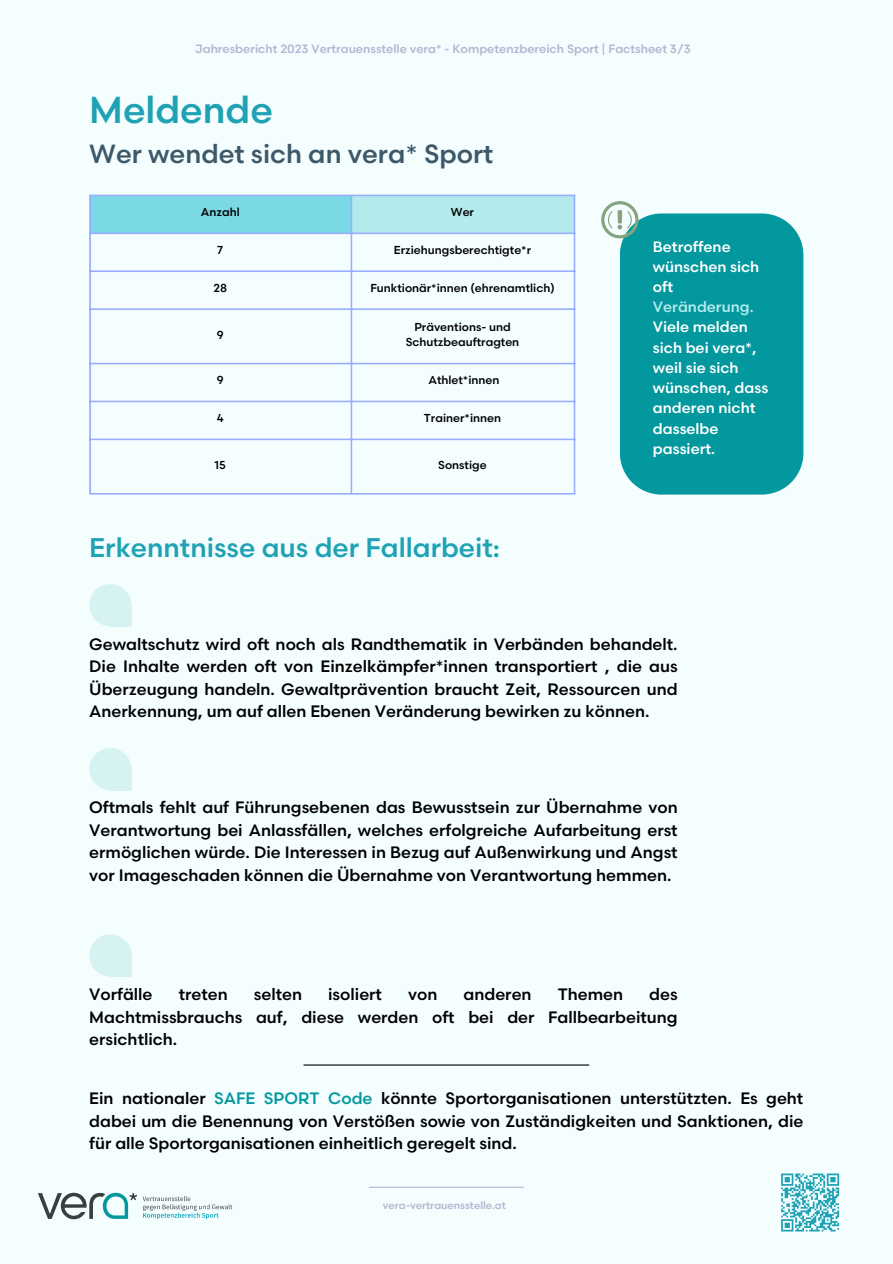
<style>
.page{position:relative;width:893px;height:1264px;background:#fff}
.page>*{position:absolute;margin:0;border:0;box-sizing:border-box;transform-origin:0 0}
.t1{font:500 37.5px "Scandia";color:#1fa2b4}
.t2{font:500 27px "Scandia";color:#1fa2b4}
.t3{font:500 26.25px "Scandia";color:#3d5869}
.t4{font:500 16.5px/22.5px "Scandia";color:#000;text-align:justify}
.t5{font:500 15px/20.2px "Scandia";color:#fff}
.t6{font:500 12px "Scandia";color:#b0b7d0}
.t7{font:500 11.55px/15.8px "Scandia";color:#000;text-align:center}
.t8{font:500 10.5px "Scandia";color:#b0b7d0}
.s1{color:#b3ebed}
.s2{color:#03989e}
</style>
<div class="page">
<div style="left:0;top:0;width:892px;height:1262px;background:#f4feff"></div>
<div style="left:90px;top:195px;width:262px;height:39px;background:#7bd9e6"></div>
<div style="left:351px;top:195px;width:223px;height:39px;background:#b3ebed"></div>
<hr style="left:89px;top:196px;width:2px;height:297px;background:#99acff">
<hr style="left:350px;top:196px;width:2px;height:297px;background:#99acff">
<hr style="left:573px;top:196px;width:2px;height:297px;background:#99acff">
<hr style="left:89px;top:195px;width:486px;height:1px;background:#99acff">
<hr style="left:89px;top:232px;width:486px;height:2px;background:#99acff">
<hr style="left:89px;top:270px;width:486px;height:2px;background:#99acff">
<hr style="left:89px;top:308px;width:486px;height:2px;background:#99acff">
<hr style="left:89px;top:363px;width:486px;height:1px;background:#99acff">
<hr style="left:89px;top:400px;width:486px;height:2px;background:#99acff">
<hr style="left:89px;top:438px;width:486px;height:2px;background:#99acff">
<hr style="left:89px;top:493px;width:486px;height:1px;background:#99acff">
<div style="left:619px;top:213px;width:184px;height:281px;background:#03989e"></div>
<svg style="left:601px;top:201px;width:37px;height:37px"></svg>
<div style="left:89px;top:584px;width:43px;height:42px;background:#d7f2f3;border-radius:50%"></div>
<div style="left:110px;top:605px;width:22px;height:21px;background:#d7f2f3"></div>
<div style="left:89px;top:934px;width:43px;height:42px;background:#d7f2f3;border-radius:50%"></div>
<div style="left:110px;top:955px;width:22px;height:21px;background:#d7f2f3"></div>
<div style="left:89px;top:748px;width:43px;height:42px;background:#d7f2f3;border-radius:50%"></div>
<div style="left:110px;top:769px;width:22px;height:21px;background:#d7f2f3"></div>
<hr style="left:303px;top:1064px;width:286px;height:1px;background:#000">
<svg style="left:781px;top:1173px;width:59px;height:59px"></svg>
<hr style="left:369px;top:1186px;width:154px;height:1px;background:#b0b7d0">
<svg style="left:38px;top:1192px;width:99px;height:27px"></svg>
<svg style="left:143px;top:1196px;width:89px;height:22px"></svg>
<p class="t6" style="left:195px;top:43px;width:497px">Jahresbericht 2023 Vertrauensstelle vera* - Kompetenzbereich Sport | Factsheet 3/3</p>
<p class="t1" style="left:89px;top:89px;width:185px">Meldende</p>
<p class="t3" style="left:89px;top:139px;width:405px">Wer wendet sich an vera* Sport</p>
<p class="t7" style="left:201px;top:205px;width:40px">Anzahl</p>
<p class="t7" style="left:451px;top:205px;width:25px">Wer</p>
<p class="t7" style="left:217px;top:243px;width:7px">7</p>
<p class="t7" style="left:394px;top:243px;width:139px">Erziehungsberechtigte*r</p>
<p class="t7" style="left:213px;top:281px;width:15px">28</p>
<p class="t7" style="left:370px;top:281px;width:186px">Funktionär*innen (ehrenamtlich)</p>
<p class="t7" style="left:217px;top:327px;width:8px">9</p>
<p class="t7" style="left:405px;top:319px;width:115px">Präventions- und<br>Schutzbeauftragten</p>
<p class="t7" style="left:217px;top:373px;width:8px">9</p>
<p class="t7" style="left:428px;top:373px;width:73px">Athlet*innen</p>
<p class="t7" style="left:217px;top:411px;width:8px">4</p>
<p class="t7" style="left:424px;top:411px;width:79px">Trainer*innen</p>
<p class="t7" style="left:214px;top:457px;width:13px">15</p>
<p class="t7" style="left:438px;top:457px;width:50px">Sonstige</p>
<p class="t2" style="left:89px;top:533px;width:412px">Erkenntnisse aus der Fallarbeit:</p>
<p class="t5" style="left:653px;top:237px;width:117px">Betroffene wünschen sich oft<br><span class="s1">Veränderung.<br></span>Viele melden sich bei vera*, weil sie sich wünschen, dass anderen nicht dasselbe passiert.</p>
<p class="t4" style="left:89px;top:633px;width:590px">Gewaltschutz wird oft noch als Randthematik in Verbänden behandelt.<br>Die Inhalte werden oft von Einzelkämpfer*innen transportiert , die aus Überzeugung handeln. Gewaltprävention braucht Zeit, Ressourcen und Anerkennung, um auf allen Ebenen Veränderung bewirken zu können.</p>
<p class="t4" style="left:89px;top:797px;width:590px">Oftmals fehlt auf Führungsebenen das Bewusstsein zur Übernahme von Verantwortung bei Anlassfällen, welches erfolgreiche Aufarbeitung erst ermöglichen würde. Die Interessen in Bezug auf Außenwirkung und Angst vor Imageschaden können die Übernahme von Verantwortung hemmen.</p>
<p class="t4" style="left:89px;top:984px;width:65px">Vorfälle</p>
<p class="t4" style="left:179px;top:984px;width:50px">treten</p>
<p class="t4" style="left:254px;top:984px;width:50px">selten</p>
<p class="t4" style="left:328px;top:984px;width:55px">isoliert</p>
<p class="t4" style="left:408px;top:984px;width:31px">von</p>
<p class="t4" style="left:463px;top:984px;width:69px">anderen</p>
<p class="t4" style="left:557px;top:984px;width:67px">Themen</p>
<p class="t4" style="left:89px;top:984px;width:590px;text-indent:560px">des Machtmissbrauchs auf, diese werden oft bei der Fallbearbeitung ersichtlich.</p>
<p class="t4" style="left:89px;top:1088px;width:715px">Ein nationaler <span class="s2">SAFE SPORT Code</span> könnte Sportorganisationen unterstützten. Es geht dabei um die Benennung von Verstößen sowie von Zuständigkeiten und Sanktionen, die für alle Sportorganisationen einheitlich geregelt sind.</p>
<p class="t8" style="left:382px;top:1199px;width:125px">vera-vertrauensstelle.at</p>
</div>
